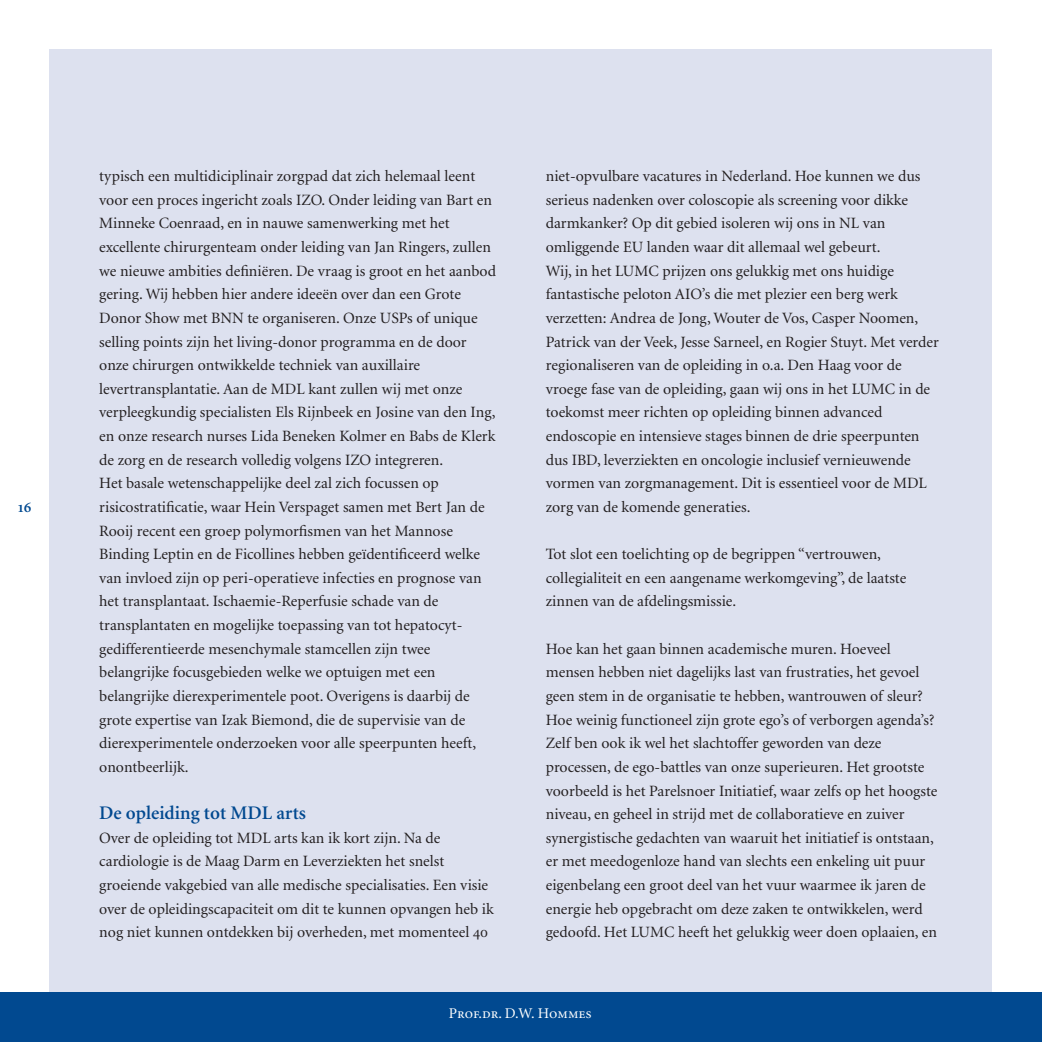
<style>
.page{position:relative;width:1042px;height:1042px;background:#fff}
.page>*{position:absolute;margin:0;border:0;box-sizing:border-box;transform-origin:0 0}
.t1{font:600 19.25px "Minion";color:#014990}
.t2{font:15.75px/23.6px "Minion";color:#231f20}
.t3{font:15.75px "Minion Semibold SC";color:#014990}
.t4{font:14.88px "Minion Regular SC";color:#fff}
.s1{font-family:"Minion Regular SC"}
</style>
<div class="page">
<div style="left:50px;top:50px;width:942px;height:992px;background:#dde1ef"></div>
<div style="left:0;top:992px;width:1042px;height:50px;background:#014990"></div>
<p class="t3" style="left:18px;top:499px;width:15px">16</p>
<p class="t2" style="left:99px;top:165px;width:398px">typisch een multidiciplinair zorgpad dat zich helemaal leent voor een proces ingericht zoals IZO. Onder leiding van Bart en Minneke Coenraad, en in nauwe samenwerking met het excellente chirurgenteam onder leiding van Jan Ringers, zullen we nieuwe ambities definiëren. De vraag is groot en het aanbod gering. Wij hebben hier andere ideeën over dan een Grote Donor Show met BNN te organiseren. Onze USPs of unique selling points zijn het living-donor programma en de door onze chirurgen ontwikkelde techniek van auxillaire levertransplantatie. Aan de MDL kant zullen wij met onze verpleegkundig specialisten Els Rijnbeek en Josine van den Ing, en onze research nurses Lida Beneken Kolmer en Babs de Klerk de zorg en de research volledig volgens IZO integreren.<br>Het basale wetenschappelijke deel zal zich focussen op risicostratificatie, waar Hein Verspaget samen met Bert Jan de Rooij recent een groep polymorfismen van het Mannose Binding Leptin en de Ficollines hebben geïdentificeerd welke van invloed zijn op peri-operatieve infecties en prognose van het transplantaat. Ischaemie-Reperfusie schade van de transplantaten en mogelijke toepassing van tot hepatocyt&shy;gedifferentieerde mesenchymale stamcellen zijn twee belangrijke focusgebieden welke we optuigen met een belangrijke dierexperimentele poot. Overigens is daarbij de grote expertise van Izak Biemond, die de supervisie van de dierexperimentele onderzoeken voor alle speerpunten heeft, onontbeerlijk.</p>
<p class="t1" style="left:99px;top:803px;width:208px">De opleiding tot MDL arts</p>
<p class="t2" style="left:99px;top:826px;width:396px">Over de opleiding tot MDL arts kan ik kort zijn. Na de cardiologie is de Maag Darm en Leverziekten het snelst groeiende vakgebied van alle medische specialisaties. Een visie over de opleidingscapaciteit om dit te kunnen opvangen heb ik nog niet kunnen ontdekken bij overheden, met momenteel <span class="s1">40</span></p>
<p class="t2" style="left:546px;top:165px;width:394px">niet-opvulbare vacatures in Nederland. Hoe kunnen we dus serieus nadenken over coloscopie als screening voor dikke darmkanker? Op dit gebied isoleren wij ons in NL van omliggende EU landen waar dit allemaal wel gebeurt.<br>Wij, in het LUMC prijzen ons gelukkig met ons huidige fantastische peloton AIO’s die met plezier een berg werk verzetten: Andrea de Jong, Wouter de Vos, Casper Noomen, Patrick van der Veek, Jesse Sarneel, en Rogier Stuyt. Met verder regionaliseren van de opleiding in o.a. Den Haag voor de vroege fase van de opleiding, gaan wij ons in het LUMC in de toekomst meer richten op opleiding binnen advanced endoscopie en intensieve stages binnen de drie speerpunten dus IBD, leverziekten en oncologie inclusief vernieuwende vormen van zorgmanagement. Dit is essentieel voor de MDL zorg van de komende generaties.</p>
<p class="t2" style="left:546px;top:543px;width:362px">Tot slot een toelichting op de begrippen “vertrouwen, collegialiteit en een aangename werkomgeving”, de laatste zinnen van de afdelingsmissie.</p>
<p class="t2" style="left:546px;top:637px;width:393px">Hoe kan het gaan binnen academische muren. Hoeveel mensen hebben niet dagelijks last van frustraties, het gevoel geen stem in de organisatie te hebben, wantrouwen of sleur?<br>Hoe weinig functioneel zijn grote ego’s of verborgen agenda’s?<br>Zelf ben ook ik wel het slachtoffer geworden van deze processen, de ego-battles van onze superieuren. Het grootste voorbeeld is het Parelsnoer Initiatief, waar zelfs op het hoogste niveau, en geheel in strijd met de collaboratieve en zuiver synergistische gedachten van waaruit het initiatief is ontstaan, er met meedogenloze hand van slechts een enkeling uit puur eigenbelang een groot deel van het vuur waarmee ik jaren de energie heb opgebracht om deze zaken te ontwikkelen, werd gedoofd. Het LUMC heeft het gelukkig weer doen oplaaien, en</p>
<p class="t4" style="left:449px;top:1006px;width:144px">Prof.dr. D.W. Hommes</p>
</div>
